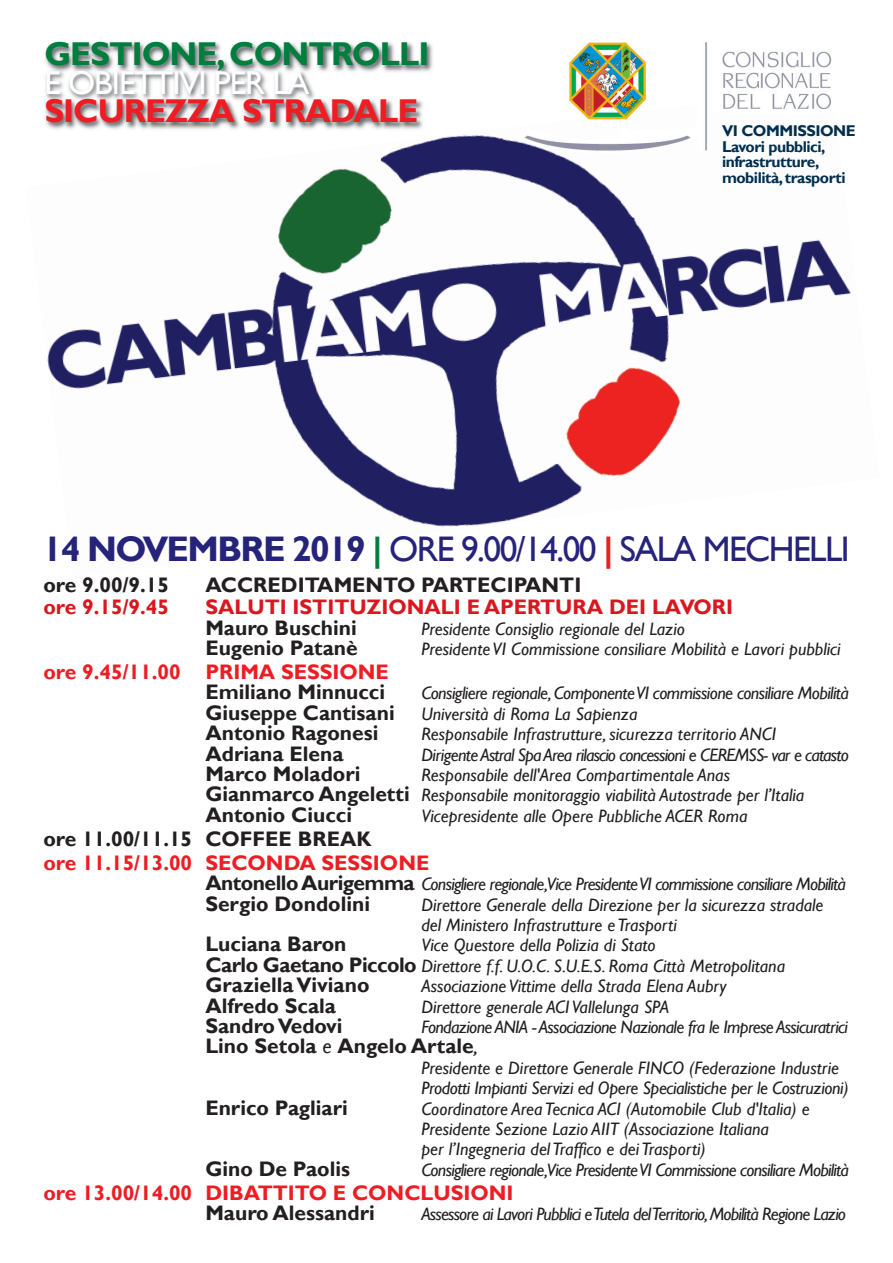
<style>
.page{position:relative;width:893px;height:1263px;background:#fff}
.page>*{position:absolute;margin:0;border:0;box-sizing:border-box;transform-origin:0 0}
.t1{font:35.55px "Gill Sans";letter-spacing:-.045em;color:#26237b}
.t2{font:700 33px "Gill Sans";letter-spacing:-.03em;color:#007e3d}
.t3{font:700 33px "Gill Sans";letter-spacing:-.03em;color:#ee1d23}
.t4{font:33px "Gill Sans";letter-spacing:-.03em;color:#fff}
.t5{font:700 21px "Gill Sans";color:#231f20}
.t6{font:700 21px "Gill Sans";color:#ee1d23}
.t7{font:700 21px "Gill Sans";color:#d8171f}
.t8{font:italic 18px/20.4px "Gill Sans";color:#231f20}
.t9{font:italic 18px "Gill Sans";letter-spacing:-.04em;color:#231f20}
.t10{font:italic 18px "Gill Sans";letter-spacing:-.045em;color:#231f20}
.t11{font:italic 18px/20.4px "Gill Sans";letter-spacing:-.02em;color:#231f20}
.t12{font:italic 18px "Gill Sans";letter-spacing:-.03em;color:#231f20}
.t13{font:italic 18px "Gill Sans";letter-spacing:-.035em;color:#231f20}
.t14{font:700 15.6px/15.6px "Gill Sans";letter-spacing:-.03em;color:#002f4e}
.s1{font-weight:700}
.s2{font-weight:700;color:#007e3d}
.s3{font-weight:700;color:#ee1d23}
.s4{font-weight:700;font-style:normal;font-size:21px}
.s5{font-weight:400;font-style:italic}
</style>
<div class="page">
<img style="left:45px;top:42px;width:388px;height:46px">
<img style="left:45px;top:88px;width:806px;height:439px">
<img style="left:519px;top:42px;width:316px;height:112px">
<h2 class="t2" style="left:44px;top:35px;width:386px">GESTIONE,CONTROLLI</h2>
<h2 class="t4" style="left:44px;top:63px;width:267px">E OBIETTIVI PER LA</h2>
<h2 class="t3" style="left:44px;top:91px;width:376px">SICUREZZA STRADALE</h2>
<p class="t14" style="left:722px;top:123px;width:135px">VI COMMISSIONE<br>Lavori pubblici, infrastrutture, mobilità, trasporti</p>
<h1 class="t1" style="left:43px;top:528px;width:808px"><span class="s1">14 NOVEMBRE 2019</span> <span class="s2">|</span> ORE 9.00/14.00 <span class="s3">|</span> SALA MECHELLI</h1>
<p class="t5" style="left:43px;top:572px;width:127px">ore 9.00/9.15</p>
<p class="t5" style="left:205px;top:572px;width:377px">ACCREDITAMENTO PARTECIPANTI</p>
<p class="t7" style="left:43px;top:595px;width:127px">ore 9.15/9.45</p>
<p class="t7" style="left:205px;top:595px;width:529px">SALUTI ISTITUZIONALI E APERTURA DEI LAVORI</p>
<p class="t5" style="left:205px;top:615px;width:153px">Mauro Buschini</p>
<p class="t8" style="left:421px;top:618px;width:265px">Presidente Consiglio regionale del Lazio</p>
<p class="t5" style="left:205px;top:635px;width:154px">Eugenio Patanè</p>
<p class="t8" style="left:421px;top:638px;width:421px">Presidente VI Commissione consiliare Mobilità e Lavori pubblici</p>
<p class="t6" style="left:43px;top:659px;width:347px">ore 9.45/11.00 PRIMA SESSIONE</p>
<p class="t5" style="left:205px;top:680px;width:181px">Emiliano Minnucci</p>
<p class="t12" style="left:421px;top:682px;width:429px">Consigliere regionale,ComponenteVI commissione consiliare Mobilità</p>
<p class="t5" style="left:205px;top:700px;width:191px">Giuseppe Cantisani</p>
<p class="t8" style="left:421px;top:703px;width:218px">Università di Roma La Sapienza</p>
<p class="t5" style="left:205px;top:721px;width:175px">Antonio Ragonesi</p>
<p class="t8" style="left:421px;top:724px;width:356px">Responsabile Infrastrutture, sicurezza territorio ANCI</p>
<p class="t5" style="left:205px;top:741px;width:140px">Adriana Elena</p>
<p class="t10" style="left:421px;top:744px;width:429px">Dirigente Astral SpaArea rilascio concessioni e CEREMSS- var e catasto</p>
<p class="t5" style="left:205px;top:761px;width:157px">Marco Moladori</p>
<p class="t8" style="left:205px;top:764px;width:600px;text-indent:216px">Responsabile dell'Area Compartimentale Anas<br><span class="s4">Gianmarco Angeletti</span> Responsabile monitoraggio viabilità Autostrade per l’Italia</p>
<p class="t5" style="left:205px;top:802px;width:148px">Antonio Ciucci</p>
<p class="t8" style="left:421px;top:805px;width:328px">Vicepresidente alle Opere Pubbliche ACER Roma</p>
<p class="t5" style="left:43px;top:826px;width:330px">ore 11.00/11.15 COFFEE BREAK</p>
<p class="t6" style="left:43px;top:850px;width:388px">ore 11.15/13.00 SECONDA SESSIONE</p>
<p class="t9" style="left:205px;top:873px;width:642px"><span class="s4">Antonello Aurigemma</span> Consigliere regionale,Vice PresidenteVI commissione consiliare Mobilità</p>
<p class="t5" style="left:205px;top:891px;width:166px">Sergio Dondolini</p>
<p class="t8" style="left:421px;top:894px;width:404px">Direttore Generale della Direzione per la sicurezza stradale del Ministero Infrastrutture e Trasporti</p>
<p class="t5" style="left:205px;top:932px;width:143px">Luciana Baron</p>
<p class="t8" style="left:205px;top:935px;width:581px;text-indent:216px">Vice Questore della Polizia di Stato<br><span class="s4">Carlo Gaetano Piccolo</span> Direttore f.f. U.O.C. S.U.E.S. Roma Città Metropolitana</p>
<p class="t5" style="left:205px;top:973px;width:166px">GraziellaViviano</p>
<p class="t8" style="left:421px;top:976px;width:307px">Associazione Vittime della Strada Elena Aubry</p>
<p class="t5" style="left:205px;top:993px;width:132px">Alfredo Scala</p>
<p class="t8" style="left:421px;top:996px;width:249px">Direttore generale ACI Vallelunga SPA</p>
<p class="t5" style="left:205px;top:1013px;width:139px">SandroVedovi</p>
<p class="t13" style="left:421px;top:1016px;width:428px">Fondazione ANIA - Associazione Nazionale fra le Imprese Assicuratrici</p>
<p class="t5" style="left:205px;top:1034px;width:274px">Lino Setola <span class="s5">e</span> Angelo Artale<span class="s5">,</span></p>
<p class="t11" style="left:421px;top:1057px;width:429px">Presidente e Direttore Generale FINCO (Federazione Industrie<br>Prodotti Impianti Servizi ed Opere Specialistiche per le Costruzioni)</p>
<p class="t5" style="left:205px;top:1095px;width:144px">Enrico Pagliari</p>
<p class="t8" style="left:421px;top:1098px;width:390px">Coordinatore Area Tecnica ACI (Automobile Club d'Italia) e<br>Presidente Sezione Lazio AIIT (Associazione Italiana<br>per l’Ingegneria del Traffico e dei Trasporti)</p>
<p class="t5" style="left:205px;top:1156px;width:146px">Gino De Paolis</p>
<p class="t9" style="left:421px;top:1159px;width:429px">Consigliere regionale,Vice PresidenteVI Commissione consiliare Mobilità</p>
<p class="t6" style="left:43px;top:1180px;width:472px">ore 13.00/14.00 DIBATTITO E CONCLUSIONI</p>
<p class="t5" style="left:205px;top:1201px;width:171px">Mauro Alessandri</p>
<p class="t10" style="left:421px;top:1203px;width:426px">Assessore ai Lavori Pubblici eTutela delTerritorio,Mobilità Regione Lazio</p>
</div>
